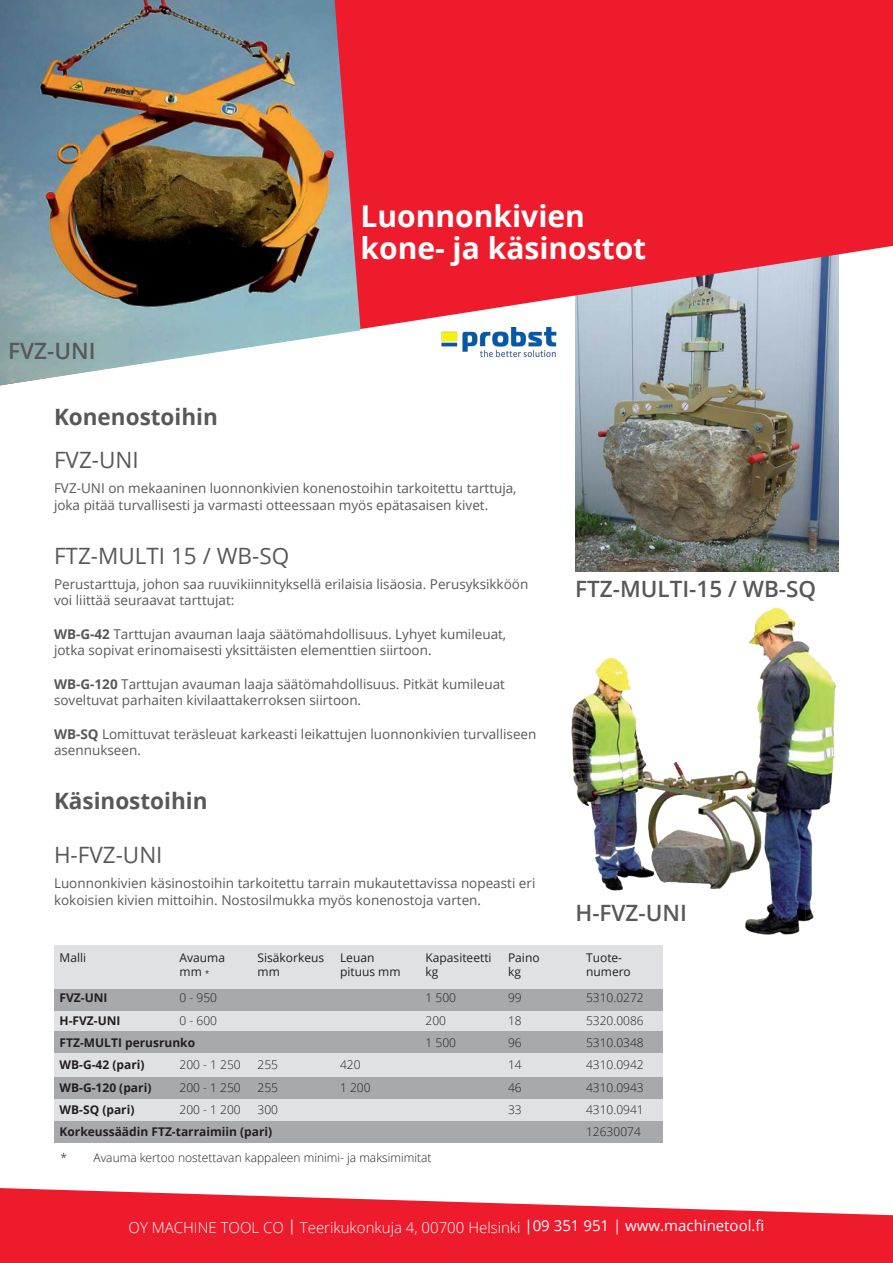
<style>
.page{position:relative;width:893px;height:1263px;background:#fff}
.page>*{position:absolute;margin:0;border:0;box-sizing:border-box;transform-origin:0 0}
.Ooootsikko{font:700 30px "Open Sans";color:#fff}
.t1{font:600 22.5px "Open Sans";color:#57585a}
.Inkku{font:22.5px "Open Sans";color:#57585a}
.Inkku-2{font:700 22.5px "Open Sans";color:#57585a}
.Otsikko{font:300 15px "Open Sans";color:#fff}
.Leipis{font:13.5px/16.5px "Open Sans";color:#57585a}
.t2{font:300 12px "Open Sans";color:#231f20}
.t3{font:700 12px "Open Sans";color:#231f20}
.t4{font:12px "Open Sans";color:#231f20}
.s1{font-weight:700}
.s2{font-size:7.5px}
.s3{font-weight:400}
</style>
<div class="page">
<img style="left:575px;top:385px;width:264px;height:186px">
<svg style="left:361px;top:0;width:532px;height:385px;background:#e44959"></svg>
<img style="left:540px;top:607px;width:296px;height:339px">
<img style="left:0;top:0;width:361px;height:385px">
<div style="left:54px;top:946px;width:609px;height:197px;background:#e0e1e3"></div>
<div style="left:54px;top:990px;width:609px;height:21px;background:#a8a9ad"></div>
<div style="left:54px;top:1031px;width:609px;height:21px;background:#a8a9ad"></div>
<div style="left:54px;top:1077px;width:609px;height:21px;background:#a8a9ad"></div>
<div style="left:54px;top:1122px;width:609px;height:21px;background:#a8a9ad"></div>
<svg style="left:0;top:1188px;width:893px;height:75px;fill:#ee1b2d"></svg>
<p class="t1" style="left:8px;top:336px;width:89px">FVZ-UNI</p>
<p class="Ooootsikko" style="left:361px;top:195px;width:226px">Luonnonkivien</p>
<p class="Ooootsikko" style="left:361px;top:226px;width:287px">kone- ja käsinostot</p>
<p class="Inkku-2" style="left:54px;top:400px;width:165px">Konenostoihin</p>
<p class="Inkku" style="left:54px;top:444px;width:86px">FVZ-UNI</p>
<p class="Leipis" style="left:54px;top:480px;width:464px">FVZ-UNI on mekaaninen luonnonkivien konenostoihin tarkoitettu tarttuja, joka pitää turvallisesti ja varmasti otteessaan myös epätasaisen kivet.</p>
<p class="Inkku" style="left:54px;top:540px;width:237px">FTZ-MULTI 15 / WB-SQ</p>
<p class="Leipis" style="left:54px;top:575px;width:476px">Perustarttuja, johon saa ruuvikiinnityksellä erilaisia lisäosia. Perusyksikköön voi liittää seuraavat tarttujat:</p>
<p class="Leipis" style="left:54px;top:625px;width:454px"><span class="s1">WB-G-42</span> Tarttujan avauman laaja säätömahdollisuus. Lyhyet kumileuat, jotka sopivat erinomaisesti yksittäisten elementtien siirtoon.</p>
<p class="Leipis" style="left:54px;top:675px;width:453px"><span class="s1">WB-G-120</span> Tarttujan avauman laaja säätömahdollisuus. Pitkät kumileuat soveltuvat parhaiten kivilaattakerroksen siirtoon.</p>
<p class="Leipis" style="left:54px;top:725px;width:484px"><span class="s1">WB-SQ</span> Lomittuvat teräsleuat karkeasti leikattujen luonnonkivien turvalliseen asennukseen.</p>
<p class="Inkku-2" style="left:54px;top:785px;width:155px">Käsinostoihin</p>
<p class="Inkku" style="left:54px;top:839px;width:110px">H-FVZ-UNI</p>
<p class="Leipis" style="left:54px;top:875px;width:483px">Luonnonkivien käsinostoihin tarkoitettu tarrain mukautettavissa nopeasti eri kokoisien kivien mittoihin. Nostosilmukka myös konenostoja varten.</p>
<p class="t1" style="left:575px;top:573px;width:243px">FTZ-MULTI-15 / WB-SQ</p>
<p class="t1" style="left:575px;top:897px;width:113px">H-FVZ-UNI</p>
<p class="t4" style="left:60px;top:950px;width:28px">Malli</p>
<p class="t4" style="left:180px;top:950px;width:47px">Avauma</p>
<p class="t4" style="left:258px;top:950px;width:68px">Sisäkorkeus</p>
<p class="t4" style="left:340px;top:950px;width:36px">Leuan</p>
<p class="t4" style="left:426px;top:950px;width:68px">Kapasiteetti</p>
<p class="t4" style="left:508px;top:950px;width:33px">Paino</p>
<p class="t4" style="left:586px;top:950px;width:38px">Tuote-</p>
<p class="t4" style="left:180px;top:963px;width:31px">mm <span class="s2">*</span></p>
<p class="t4" style="left:258px;top:963px;width:24px">mm</p>
<p class="t4" style="left:340px;top:963px;width:62px">pituus mm</p>
<p class="t4" style="left:426px;top:963px;width:14px">kg</p>
<p class="t4" style="left:508px;top:963px;width:14px">kg</p>
<p class="t4" style="left:586px;top:963px;width:46px">numero</p>
<p class="t3" style="left:60px;top:990px;width:49px">FVZ-UNI</p>
<p class="t2" style="left:180px;top:990px;width:39px">0 - 950</p>
<p class="t2" style="left:426px;top:990px;width:32px">1 500</p>
<p class="t2" style="left:508px;top:990px;width:15px">99</p>
<p class="t2" style="left:586px;top:990px;width:59px">5310.0272</p>
<p class="t3" style="left:60px;top:1012px;width:63px">H-FVZ-UNI</p>
<p class="t2" style="left:180px;top:1012px;width:39px">0 - 600</p>
<p class="t2" style="left:426px;top:1012px;width:22px">200</p>
<p class="t2" style="left:508px;top:1012px;width:15px">18</p>
<p class="t2" style="left:586px;top:1012px;width:59px">5320.0086</p>
<p class="t3" style="left:60px;top:1034px;width:137px">FTZ-MULTI perusrunko</p>
<p class="t2" style="left:426px;top:1034px;width:32px">1 500</p>
<p class="t2" style="left:508px;top:1034px;width:15px">96</p>
<p class="t2" style="left:586px;top:1034px;width:59px">5310.0348</p>
<p class="t3" style="left:60px;top:1056px;width:86px">WB-G-42 (pari)</p>
<p class="t2" style="left:180px;top:1057px;width:63px">200 - 1 250</p>
<p class="t2" style="left:258px;top:1057px;width:22px">255</p>
<p class="t2" style="left:340px;top:1057px;width:22px">420</p>
<p class="t2" style="left:508px;top:1057px;width:15px">14</p>
<p class="t2" style="left:586px;top:1057px;width:59px">4310.0942</p>
<p class="t3" style="left:60px;top:1079px;width:93px">WB-G-120 (pari)</p>
<p class="t2" style="left:180px;top:1079px;width:63px">200 - 1 250</p>
<p class="t2" style="left:258px;top:1079px;width:22px">255</p>
<p class="t2" style="left:340px;top:1079px;width:32px">1 200</p>
<p class="t2" style="left:508px;top:1079px;width:15px">46</p>
<p class="t2" style="left:586px;top:1079px;width:59px">4310.0943</p>
<p class="t3" style="left:60px;top:1101px;width:76px">WB-SQ (pari)</p>
<p class="t2" style="left:180px;top:1101px;width:63px">200 - 1 200</p>
<p class="t2" style="left:258px;top:1101px;width:22px">300</p>
<p class="t2" style="left:508px;top:1101px;width:15px">33</p>
<p class="t2" style="left:586px;top:1101px;width:59px">4310.0941</p>
<p class="t3" style="left:60px;top:1123px;width:214px">Korkeussäädin FTZ-tarraimiin (pari)</p>
<p class="t2" style="left:586px;top:1123px;width:56px">12630074</p>
<p class="t2" style="left:61px;top:1149px;width:372px">* Avauma kertoo nostettavan kappaleen minimi- ja maksimimitat</p>
<p class="Otsikko" style="left:129px;top:1217px;width:637px">OY MACHINE TOOL CO <span class="s3">|</span> Teerikukonkuja 4, 00700 Helsinki <span class="s3">|09 351 951 | www.machinetool.fi</span></p>
</div>
